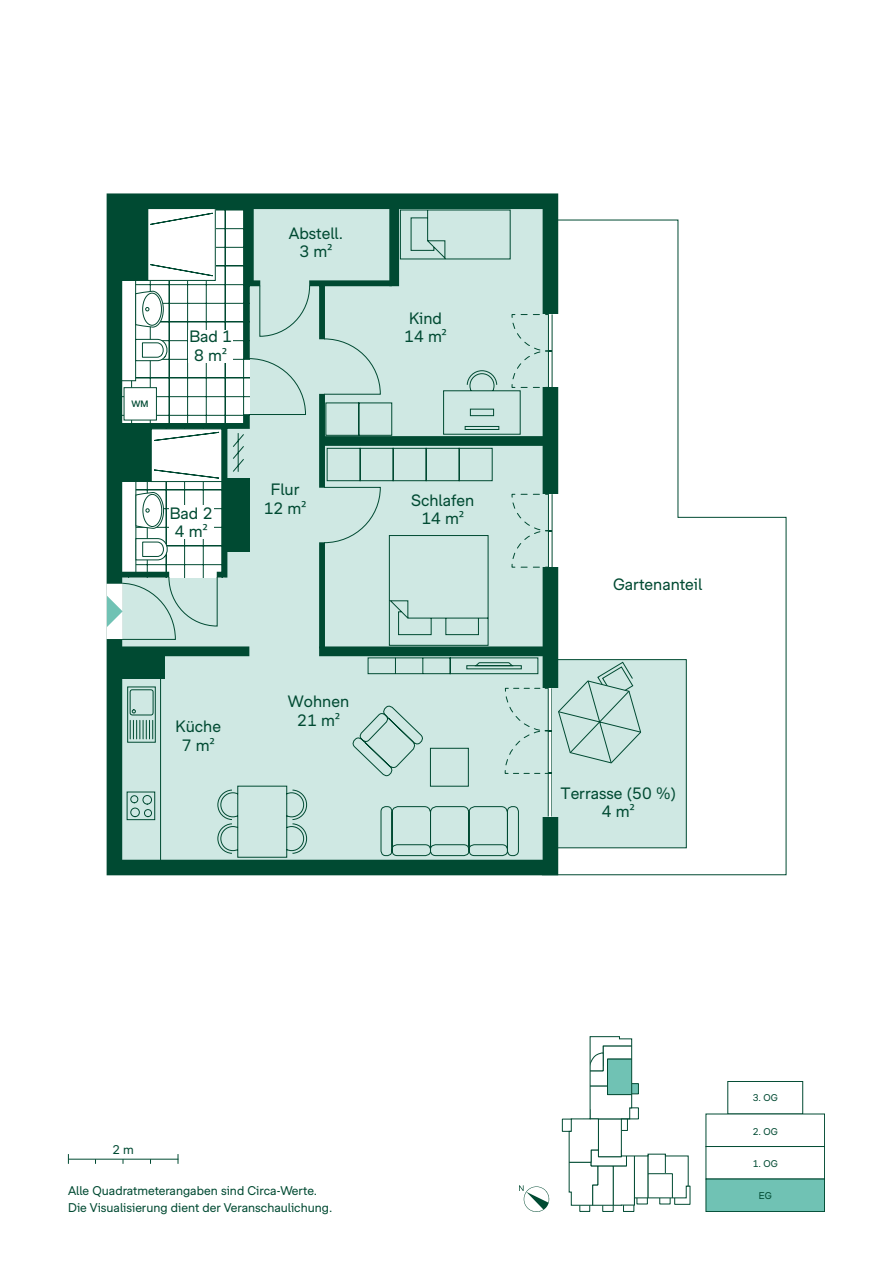
<style>
.page{position:relative;width:893px;height:1263px;background:#fff}
.page>*{position:absolute;margin:0;border:0;box-sizing:border-box;transform-origin:0 0}
.t1{font:15.6px/18.6px "Bonava Sans";color:#004a32;text-align:center}
.t2{font:12px/16.5px "Bonava Sans";color:#004a32}
.t3{font:9.3px "Bonava Sans";letter-spacing:.005em;color:#004a32}
.t4{font:500 8.7px "Bonava Sans";color:#004a32}
.s1{font-family:"Myriad Pro"}
</style>
<div class="page">
<svg style="left:558px;top:219px;width:228px;height:656px"></svg>
<div style="left:550px;top:659px;width:137px;height:189px;background:#cfe8e3;border:1px solid #004a32"></div>
<svg style="left:107px;top:193px;width:451px;height:682px;background:#629485"></svg>
<div style="left:116px;top:646px;width:133px;height:10px;background:#004a32"></div>
<div style="left:319px;top:646px;width:230px;height:10px;background:#004a32"></div>
<div style="left:321px;top:436px;width:227px;height:10px;background:#004a32"></div>
<div style="left:389px;top:205px;width:10px;height:81px;background:#004a32"></div>
<div style="left:244px;top:204px;width:10px;height:78px;background:#004a32"></div>
<svg style="left:111px;top:277px;width:214px;height:377px"></svg>
<div style="left:118px;top:652px;width:47px;height:27px;background:#004a32"></div>
<div style="left:116px;top:205px;width:32px;height:76px;background:#004a32"></div>
<div style="left:118px;top:426px;width:33px;height:56px;background:#004a32"></div>
<svg style="left:120px;top:285px;width:205px;height:355px"></svg>
<div style="left:106px;top:584px;width:17px;height:55px;background:#fff"></div>
<svg style="left:107px;top:596px;width:16px;height:31px"></svg>
<div style="left:537px;top:688px;width:13px;height:128px;background:#cfe8e3"></div>
<hr style="left:548px;top:688px;width:4px;height:128px;background:#fff">
<hr style="left:548px;top:688px;width:1px;height:128px;background:#004a32">
<hr style="left:551px;top:688px;width:1px;height:128px;background:#004a32">
<div style="left:552px;top:688px;width:19px;height:128px;background:#cfe8e3"></div>
<div style="left:548px;top:494px;width:19px;height:73px;background:#fff"></div>
<hr style="left:552px;top:494px;width:1px;height:73px;background:#004a32">
<svg style="left:519px;top:493px;width:33px;height:75px;background:#c2ddd7"></svg>
<div style="left:548px;top:314px;width:19px;height:73px;background:#fff"></div>
<hr style="left:552px;top:314px;width:1px;height:73px;background:#004a32">
<svg style="left:325px;top:209px;width:227px;height:227px;background:#bddad4"></svg>
<svg style="left:148px;top:208px;width:68px;height:73px"></svg>
<svg style="left:151px;top:428px;width:318px;height:359px"></svg>
<svg style="left:135px;top:492px;width:29px;height:37px"></svg>
<svg style="left:135px;top:538px;width:33px;height:23px"></svg>
<svg style="left:135px;top:290px;width:29px;height:38px"></svg>
<svg style="left:135px;top:339px;width:33px;height:22px"></svg>
<svg style="left:217px;top:447px;width:302px;height:411px;background:#bddad4"></svg>
<div style="left:124px;top:387px;width:33px;height:33px;background:#fff;border:1px solid #004a32"></div>
<svg style="left:367px;top:657px;width:275px;height:117px"></svg>
<div style="left:189px;top:330px;width:44px;height:33px;background:#fff"></div>
<div style="left:169px;top:506px;width:44px;height:33px;background:#fff"></div>
<div style="left:623px;top:1200px;width:11px;height:12px;border:1px solid #004a32"></div>
<div style="left:602px;top:1199px;width:12px;height:13px;border:1px solid #004a32"></div>
<div style="left:579px;top:1196px;width:11px;height:16px;border:1px solid #004a32"></div>
<div style="left:562px;top:1119px;width:10px;height:13px;border:1px solid #004a32"></div>
<svg style="left:568px;top:1036px;width:123px;height:170px"></svg>
<div style="left:727px;top:1081px;width:76px;height:33px;border:1px solid #004a32"></div>
<div style="left:706px;top:1146px;width:119px;height:33px;border:1px solid #004a32"></div>
<div style="left:706px;top:1179px;width:118px;height:32px;background:#70c2b4"></div>
<div style="left:706px;top:1179px;width:119px;height:33px;border:1px solid #004a32"></div>
<hr style="left:68px;top:1159px;width:110px;height:1px;background:#004a32">
<svg style="left:519px;top:1185px;width:31px;height:27px"></svg>
<p class="t4" style="left:131px;top:399px;width:19px">WM</p>
<p class="t1" style="left:189px;top:327px;width:44px">Bad 1<br>8 m<span class="s1">²</span></p>
<p class="t1" style="left:170px;top:503px;width:44px">Bad 2<br>4 m<span class="s1">²</span></p>
<p class="t1" style="left:289px;top:223px;width:56px">Abstell.<br>3 m<span class="s1">²</span></p>
<p class="t1" style="left:264px;top:480px;width:44px">Flur<br>12 m<span class="s1">²</span></p>
<p class="t1" style="left:404px;top:308px;width:44px">Kind<br>14 m<span class="s1">²</span></p>
<p class="t1" style="left:411px;top:490px;width:65px">Schlafen<br>14 m<span class="s1">²</span></p>
<p class="t1" style="left:176px;top:717px;width:47px">Küche<br>7 m<span class="s1">²</span></p>
<p class="t1" style="left:288px;top:692px;width:63px">Wohnen<br>21 m<span class="s1">²</span></p>
<p class="t1" style="left:613px;top:575px;width:91px">Gartenanteil</p>
<p class="t1" style="left:560px;top:783px;width:117px">Terrasse (50 %)<br>4 m<span class="s1">²</span></p>
<p class="t2" style="left:112px;top:1141px;width:23px">2 m</p>
<p class="t2" style="left:68px;top:1182px;width:266px">Alle Quadratmeterangaben sind Circa-Werte.<br>Die Visualisierung dient der Veranschaulichung.</p>
<p class="t3" style="left:753px;top:1092px;width:27px">3. OG</p>
<p class="t3" style="left:753px;top:1125px;width:27px">2. OG</p>
<p class="t3" style="left:753px;top:1158px;width:27px">1. OG</p>
<p class="t3" style="left:759px;top:1190px;width:14px">EG</p>
</div>
